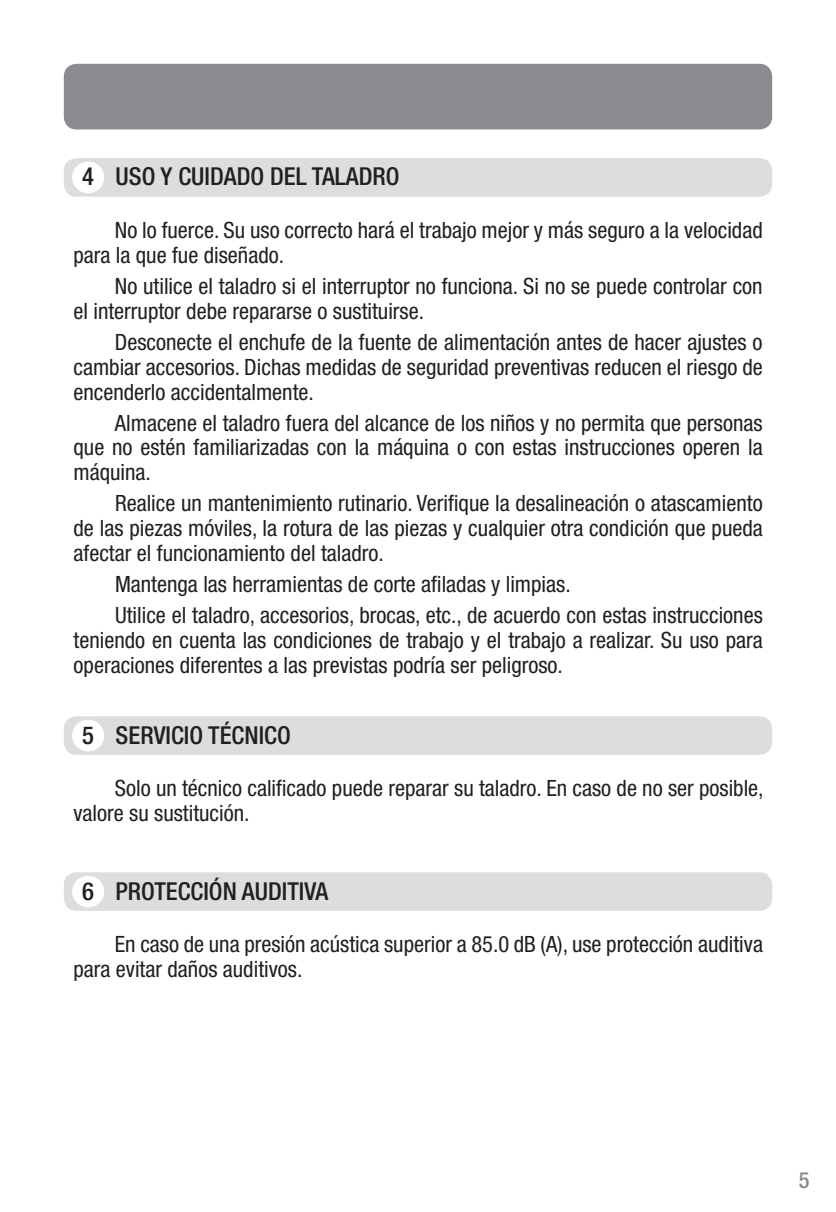
<style>
.page{position:relative;width:836px;height:1212px;background:#fff}
.page>*{position:absolute;margin:0;border:0;box-sizing:border-box;transform-origin:0 0}
.t1{font:500 condensed 24.75px "Helvetica Neue LT Pro";color:#231f20}
.t2{font:condensed 22.5px/24.8px "Helvetica Neue LT Pro";color:#231f20}
.t3{font:500 condensed 22.5px "Helvetica Neue LT Pro";color:#8a8c8f}
</style>
<div class="page">
<div style="left:64px;top:158px;width:708px;height:39px;background:#dcdddf;border-radius:13px"></div>
<div style="left:72px;top:162px;width:32px;height:31px;background:#fff;border-radius:50%"></div>
<div style="left:64px;top:64px;width:708px;height:65px;background:#8a8c8f;border-radius:13px"></div>
<div style="left:64px;top:716px;width:708px;height:39px;background:#dcdddf;border-radius:13px"></div>
<div style="left:64px;top:872px;width:708px;height:39px;background:#dcdddf;border-radius:13px"></div>
<div style="left:72px;top:720px;width:32px;height:31px;background:#fff;border-radius:50%"></div>
<div style="left:72px;top:876px;width:32px;height:31px;background:#fff;border-radius:50%"></div>
<p class="t1" style="left:82px;top:162px;width:319px">4 USO Y CUIDADO DEL TALADRO</p>
<p class="t2" style="left:73px;top:218px;width:691px;text-indent:41px">No lo fuerce. Su uso correcto hará el trabajo mejor y más seguro a la velocidad para la que fue diseñado.</p>
<p class="t2" style="left:73px;top:274px;width:690px;text-indent:41px">No utilice el taladro si el interruptor no funciona. Si no se puede controlar con el interruptor debe repararse o sustituirse.</p>
<p class="t2" style="left:73px;top:330px;width:691px;text-align:justify;text-indent:41px">Desconecte el enchufe de la fuente de alimentación antes de hacer ajustes o cambiar accesorios. Dichas medidas de seguridad preventivas reducen el riesgo de encenderlo accidentalmente.</p>
<p class="t2" style="left:73px;top:410px;width:690px;text-align:justify;text-indent:41px">Almacene el taladro fuera del alcance de los niños y no permita que personas que no estén familiarizadas con la máquina o con estas instrucciones operen la máquina.</p>
<p class="t2" style="left:73px;top:491px;width:690px;text-align:justify;text-indent:41px">Realice un mantenimiento rutinario. Verifique la desalineación o atascamiento de las piezas móviles, la rotura de las piezas y cualquier otra condición que pueda afectar el funcionamiento del taladro.</p>
<p class="t2" style="left:115px;top:568px;width:649px;line-height:31.1px">Mantenga las herramientas de corte afiladas y limpias.<br>Utilice el taladro, accesorios, brocas, etc., de acuerdo con estas instrucciones</p>
<p class="t2" style="left:74px;top:627px;width:690px">teniendo en cuenta las condiciones de trabajo y el trabajo a realizar. Su uso para operaciones diferentes a las previstas podría ser peligroso.</p>
<p class="t1" style="left:82px;top:720px;width:13px">5</p>
<p class="t1" style="left:116px;top:720px;width:177px">SERVICIO TÉCNICO</p>
<p class="t2" style="left:73px;top:776px;width:691px;text-indent:41px">Solo un técnico calificado puede reparar su taladro. En caso de no ser posible, valore su sustitución.</p>
<p class="t1" style="left:82px;top:876px;width:13px">6</p>
<p class="t1" style="left:116px;top:876px;width:214px">PROTECCIÓN AUDITIVA</p>
<p class="t2" style="left:73px;top:932px;width:691px;text-indent:41px">En caso de una presión acústica superior a 85.0 dB (A), use protección auditiva para evitar daños auditivos.</p>
<p class="t3" style="left:798px;top:1167px;width:12px">5</p>
</div>
